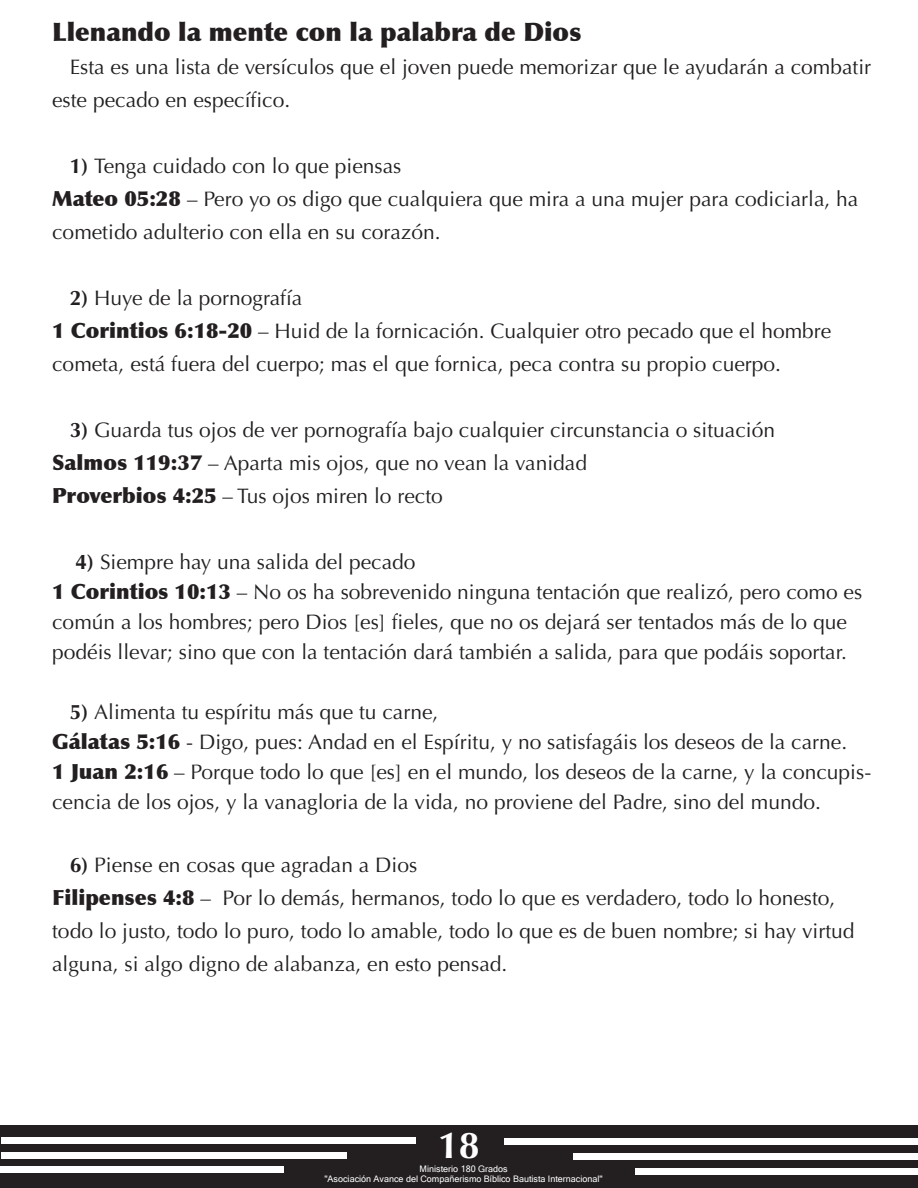
<style>
.page{position:relative;width:918px;height:1188px;background:#fff}
.page>*{position:absolute;margin:0;border:0;box-sizing:border-box;transform-origin:0 0}
.t1{font:700 37.5px "Optima";color:#fff}
.t2{font:900 25.5px "Optima";color:#231f20}
.t3{font:21px/33px "Optima";color:#231f20}
.t4{font:9px/10.5px "Microsoft Sans Serif";color:#fff;text-align:center}
.s1{font-weight:700}
.s2{font-weight:900}
</style>
<div class="page">
<div style="left:0;top:1125px;width:918px;height:63px;background:#231f20"></div>
<div style="left:1px;top:1137px;width:414px;height:7px;background:#fff"></div>
<div style="left:1px;top:1152px;width:346px;height:6px;background:#fff"></div>
<div style="left:505px;top:1139px;width:413px;height:6px;background:#fff"></div>
<div style="left:573px;top:1153px;width:345px;height:7px;background:#fff"></div>
<div style="left:636px;top:1168px;width:282px;height:7px;background:#fff"></div>
<div style="left:1px;top:1167px;width:283px;height:6px;background:#fff"></div>
<p class="t2" style="left:52px;top:17px;width:531px">Llenando la mente con la palabra de Dios</p>
<p class="t3" style="left:52px;top:51px;width:821px;text-indent:18px">Esta es una lista de versículos que el joven puede memorizar que le ayudarán a combatir este pecado en específico.</p>
<p class="t3" style="left:52px;top:150px;width:808px;text-indent:18px"><span class="s1">1)</span> Tenga cuidado con lo que piensas<br><span class="s2">Mateo 05:28</span> – Pero yo os digo que cualquiera que mira a una mujer para codiciarla, ha cometido adulterio con ella en su corazón.</p>
<p class="t3" style="left:52px;top:282px;width:781px;text-indent:18px"><span class="s1">2)</span> Huye de la pornografía<br><span class="s2">1 Corintios 6:18-20</span> – Huid de la fornicación. Cualquier otro pecado que el hombre cometa, está fuera del cuerpo; mas el que fornica, peca contra su propio cuerpo.</p>
<p class="t3" style="left:52px;top:414px;width:724px;text-indent:18px"><span class="s1">3)</span> Guarda tus ojos de ver pornografía bajo cualquier circunstancia o situación<br><span class="s2">Salmos 119:37</span> – Aparta mis ojos, que no vean la vanidad<br><span class="s2">Proverbios 4:25</span> – Tus ojos miren lo recto</p>
<p class="t3" style="left:52px;top:547px;width:812px;line-height:30px;text-indent:23px"><span class="s1">4)</span> Siempre hay una salida del pecado<br><span class="s2">1 Corintios 10:13</span> – No os ha sobrevenido ninguna tentación que realizó, pero como es común a los hombres; pero Dios [es] fieles, que no os dejará ser tentados más de lo que podéis llevar; sino que con la tentación dará también a salida, para que podáis soportar.</p>
<p class="t3" style="left:52px;top:697px;width:821px;line-height:30px;text-indent:18px"><span class="s1">5)</span> Alimenta tu espíritu más que tu carne,<br><span class="s2">Gálatas 5:16</span> - Digo, pues: Andad en el Espíritu, y no satisfagáis los deseos de la carne.<br><span class="s2">1 Juan 2:16</span> – Porque todo lo que [es] en el mundo, los deseos de la carne, y la concupis&shy;cencia de los ojos, y la vanagloria de la vida, no proviene del Padre, sino del mundo.</p>
<p class="t3" style="left:52px;top:849px;width:804px;text-indent:18px"><span class="s1">6)</span> Piense en cosas que agradan a Dios<br><span class="s2">Filipenses 4:8</span> – Por lo demás, hermanos, todo lo que es verdadero, todo lo honesto, todo lo justo, todo lo puro, todo lo amable, todo lo que es de buen nombre; si hay virtud alguna, si algo digno de alabanza, en esto pensad.</p>
<h1 class="t1" style="left:438px;top:1124px;width:43px">18</h1>
<p class="t4" style="left:324px;top:1163px;width:280px">Ministerio 180 Grados<br>"Asociación Avance del Compañerismo Bíblico Bautista Internacional"</p>
</div>
